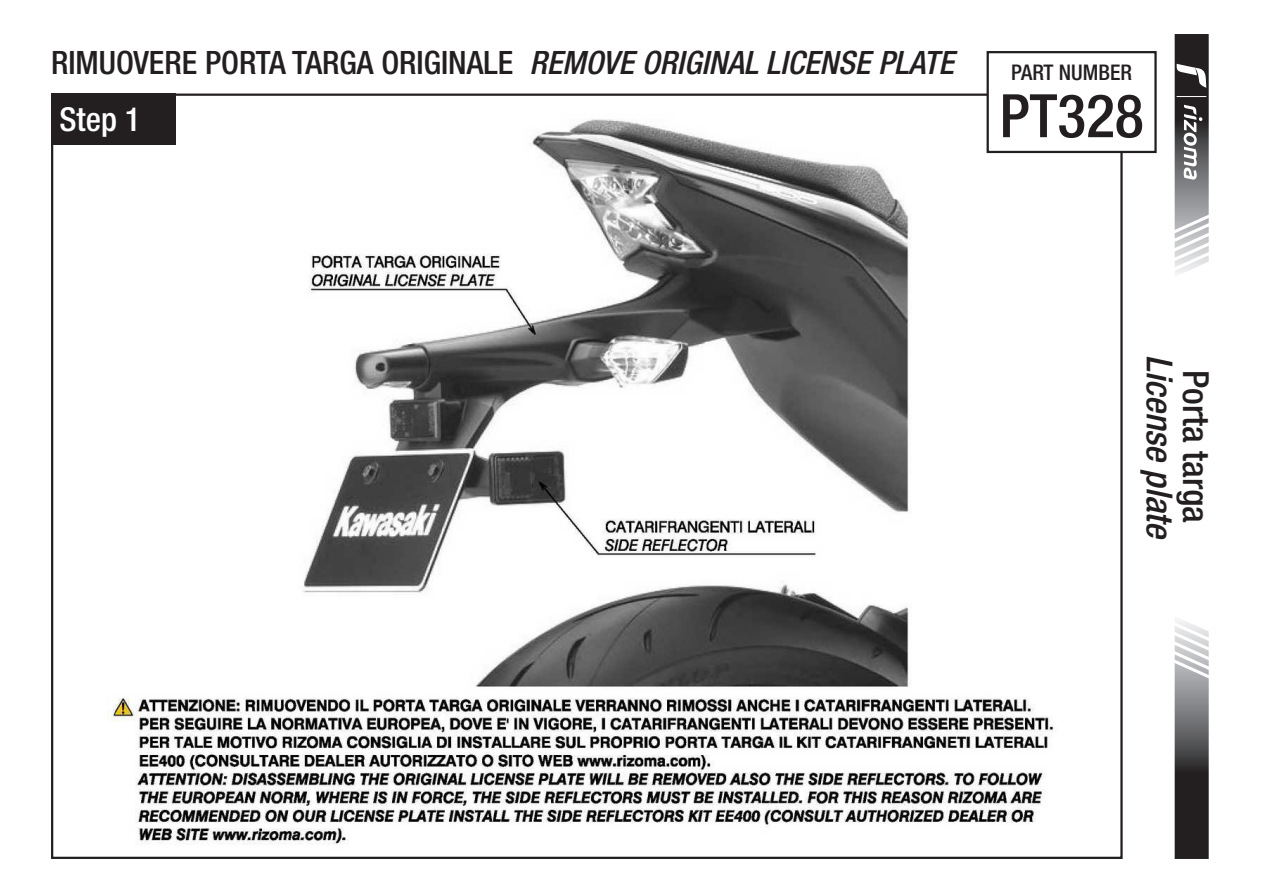
<style>
.page{position:relative;width:1263px;height:893px;background:#fff}
.page>*{position:absolute;margin:0;border:0;box-sizing:border-box;transform-origin:0 0}
.t1{font:500 condensed 60px "Helvetica Neue LT Std";color:#231f20}
.t2{font:italic 500 condensed 36px "Helvetica Neue LT Std";color:#231f20}
.t3{font:500 condensed 36px "Helvetica Neue LT Std";color:#231f20}
.t4{font:500 condensed 33px "Helvetica Neue LT Std";color:#fff}
.t5{font:500 condensed 32.4px "Helvetica Neue LT Std";color:#231f20}
.t6{font:500 condensed 21.6px "Helvetica Neue LT Std";color:#231f20}
.s1{font-style:italic}
</style>
<div class="page">
<img style="left:107px;top:103px;width:970px;height:742px">
<div style="left:51px;top:94px;width:124px;height:51px;background:#231f20"></div>
<svg style="left:1174px;top:620px;width:35px;height:239px;background:#706f70"></svg>
<svg style="left:1174px;top:34px;width:35px;height:240px"></svg>
<div style="left:988px;top:52px;width:167px;height:100px;background:#fff"></div>
<div style="left:986px;top:51px;width:171px;height:102px;border:2px solid #231f20"></div>
<p class="t5" style="left:51px;top:43px;width:904px">RIMUOVERE PORTA TARGA ORIGINALE <span class="s1">REMOVE ORIGINAL LICENSE PLATE</span></p>
<p class="t4" style="left:60px;top:99px;width:83px">Step 1</p>
<p class="t6" style="left:1011px;top:59px;width:122px">PART NUMBER</p>
<h1 class="t1" style="left:999px;top:80px;width:146px">PT328</h1>
<p class="t2" style="left:1181px;top:355px;width:187px;rotate:90deg">License plate</p>
<p class="t3" style="left:1217px;top:370px;width:155px;rotate:90deg">Porta targa</p>
</div>
